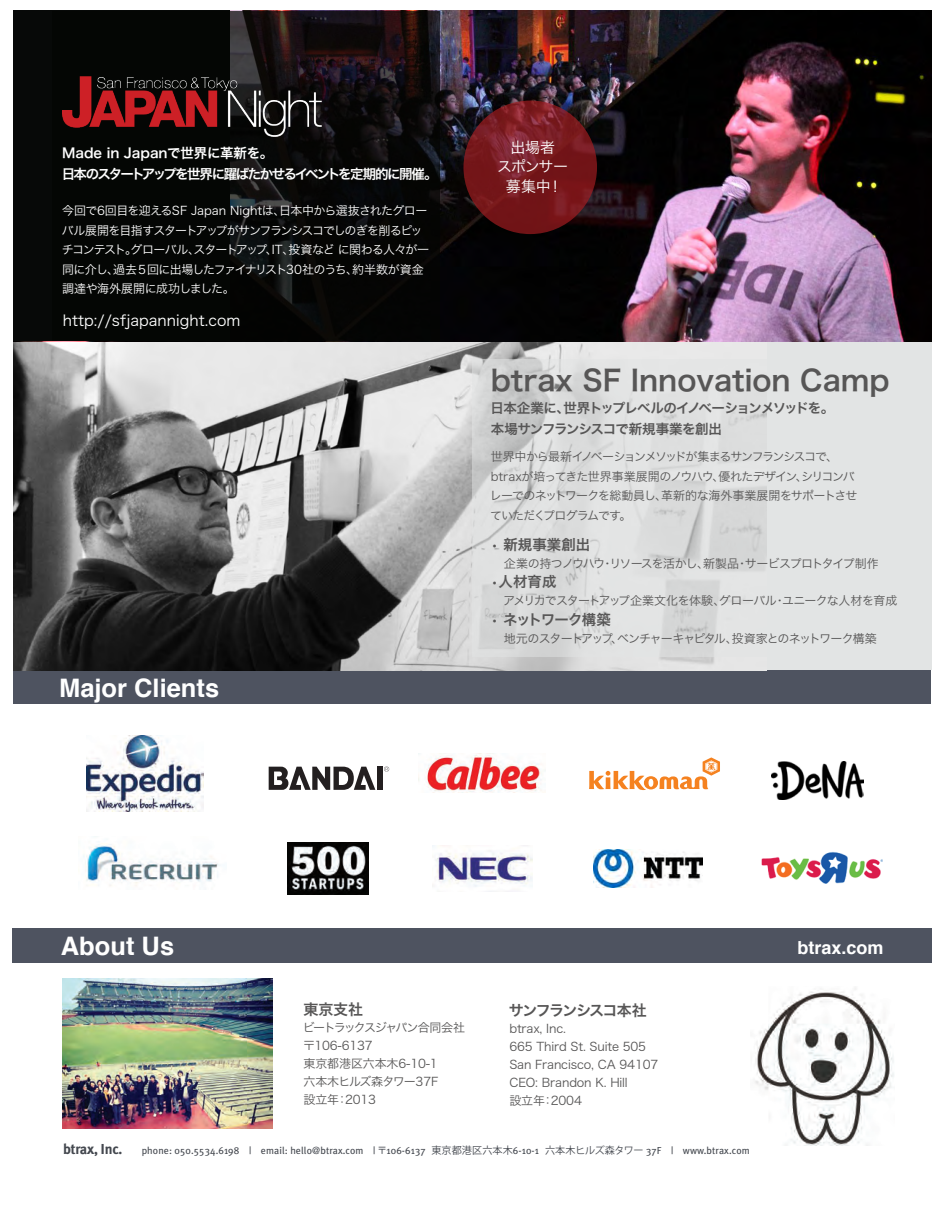
<style>
.page{position:relative;width:945px;height:1215px;background:#fff}
.page>*{position:absolute;margin:0;border:0;box-sizing:border-box;transform-origin:0 0}
.t1{font:28.5px "Hira Kaku Pro W6";color:#575656}
.t2{font:700 25.5px "Helvetica";color:#fff}
.t3{font:700 18px "Helvetica";color:#fff}
.t4{font:15px "Hira Kaku Pro W3";letter-spacing:.005em;color:#fff}
.t5{font:15px "Hira Kaku Pro W6";letter-spacing:-.09em;color:#575656}
.t6{font:15px/19.5px "Hira Kaku Pro W3";letter-spacing:-.025em;color:#fff;text-align:center}
.t7{font:14.4px "Hira Kaku Pro W6";letter-spacing:.005em;color:#575656}
.t8{font:700 14.4px "Meta Plus";letter-spacing:-.02em;color:#44484f}
.t9{font:14.4px "Hira Kaku Pro W6";letter-spacing:-.06em;color:#575656}
.t10{font:13.5px/21px "Hira Kaku Pro W6";letter-spacing:-.1em;color:#fff}
.t11{font:13.5px/21px "Hira Kaku Pro W6";letter-spacing:-.07em;color:#575656}
.t12{font:12px/19.5px "Hira Kaku Pro W3";letter-spacing:-.055em;color:#fff}
.t13{font:12px/18px "Hira Kaku Pro W3";letter-spacing:-.01em;color:#575656}
.t14{font:12px/19.5px "Hira Kaku Pro W3";letter-spacing:-.07em;color:#575656}
.t15{font:12px "Hira Kaku Pro W3";letter-spacing:-.05em;color:#575656}
.t16{font:12px "Hira Kaku Pro W3";letter-spacing:-.085em;color:#575656}
.t17{font:10.05px "Meta Plus";letter-spacing:.01em;color:#44484f}
.s1{font-family:"Koz Go Pro"}
</style>
<div class="page">
<div style="left:14px;top:670px;width:917px;height:34px;background:#4e5360"></div>
<img style="left:754px;top:988px;width:140px;height:158px">
<img style="left:62px;top:978px;width:210px;height:150px">
<div style="left:12px;top:929px;width:919px;height:34px;background:#4e5360"></div>
<img style="left:419px;top:753px;width:123px;height:40px">
<img style="left:86px;top:735px;width:118px;height:76px">
<img style="left:83px;top:836px;width:137px;height:50px">
<img style="left:432px;top:845px;width:100px;height:42px">
<img style="left:594px;top:849px;width:108px;height:38px">
<img style="left:761px;top:852px;width:122px;height:32px">
<svg style="left:589px;top:757px;width:131px;height:33px"></svg>
<img style="left:772px;top:762px;width:92px;height:37px">
<div style="left:377px;top:767px;width:5px;height:23px;background:#231f20"></div>
<svg style="left:269px;top:767px;width:106px;height:23px"></svg>
<svg style="left:384px;top:767px;width:5px;height:5px"></svg>
<img style="left:287px;top:842px;width:82px;height:52px">
<div style="left:408px;top:343px;width:524px;height:327px;background:#e2e4e4"></div>
<img style="left:14px;top:342px;width:752px;height:328px">
<svg style="left:472px;top:359px;width:295px;height:297px"></svg>
<img style="left:14px;top:11px;width:918px;height:331px">
<div style="left:14px;top:11px;width:216px;height:330px;background:#070908"></div>
<svg style="left:230px;top:11px;width:210px;height:330px;background:#0e0c0c"></svg>
<img style="left:62px;top:76px;width:259px;height:61px">
<svg style="left:463px;top:101px;width:134px;height:133px;background:#781a1f"></svg>
<p class="t10" style="left:62px;top:142px;width:377px">Made in Japanで世界に革新を。<br>日本のスタートアップを世界に躍ばたかせるイベントを定期的に開催。</p>
<p class="t12" style="left:62px;top:200px;width:369px">今回で6回目を迎えるSF Japan Nightは、日本中から選抜されたグローバル展開を目指すスタートアップがサンフランシスコでしのぎを削るピッチコンテスト。グローバル、スタートアップ、IT、投資など に関わる人々が一同に介し、過去５回に出場したファイナリスト30社のうち、約半数が資金調達や海外展開に成功しました。</p>
<p class="t4" style="left:63px;top:307px;width:179px">http://sfjapannight.com</p>
<h2 class="t2" style="left:59px;top:668px;width:162px">Major Clients</h2>
<p class="t6" style="left:497px;top:136px;width:72px">出場者<br>スポンサー募集中！</p>
<h1 class="t1" style="left:491px;top:354px;width:400px">btrax SF Innovation Camp</h1>
<p class="t11" style="left:490px;top:397px;width:345px">日本企業に、世界トップレベルのイノベーションメソッドを。本場サンフランシスコで新規事業を創出</p>
<p class="t14" style="left:490px;top:446px;width:369px">世界中から最新イノベーションメソッドが集まるサンフランシスコで、btraxが培ってきた世界事業展開のノウハウ、優れたデザイン、シリコンバレーでのネットワークを総動員し、革新的な海外事業展開をサポートさせていただくプログラムです。</p>
<p class="t7" style="left:491px;top:531px;width:101px">• 新規事業創出</p>
<p class="t15" style="left:504px;top:552px;width:376px">企業の持つノウハウ・リソースを活かし、新製品・サービスプロトタイプ制作</p>
<p class="t7" style="left:491px;top:569px;width:67px">•人材育成</p>
<p class="t15" style="left:503px;top:590px;width:396px">アメリカでスタートアップ企業文化を体験、グローバル・ユニークな人材を育成</p>
<p class="t9" style="left:491px;top:606px;width:121px">• ネットワーク構築</p>
<p class="t16" style="left:504px;top:627px;width:375px">地元のスタートアップ、ベンチャーキャピタル、投資家とのネットワーク構築</p>
<h2 class="t2" style="left:61px;top:926px;width:115px">About Us</h2>
<h3 class="t3" style="left:797px;top:934px;width:88px">btrax.com</h3>
<p class="t5" style="left:304px;top:996px;width:61px">東京支社</p>
<p class="t5" style="left:509px;top:997px;width:139px">サンフランシスコ本社</p>
<p class="t13" style="left:303px;top:1018px;width:164px">ビートラックスジャパン合同会社〒106-6137<br>東京都港区六本木6-10-1<br>六本木ヒルズ森タワー37F<br>設立年：2013</p>
<p class="t13" style="left:509px;top:1018px;width:150px">btrax, Inc.<br>665 Third St. Suite 505<br>San Francisco, CA 94107<br>CEO: Brandon K. Hill<br>設立年：2004</p>
<p class="t8" style="left:63px;top:1141px;width:61px">btrax, Inc.</p>
<p class="t17" style="left:142px;top:1145px;width:610px">phone: 050.5534.6198 | email: hello@btrax.com | <span class="s1">〒</span>106-6137 <span class="s1">東京都港区六本木</span>6-10-1 <span class="s1">六本木ヒルズ森タワー</span> 37F | www.btrax.com</p>
</div>
